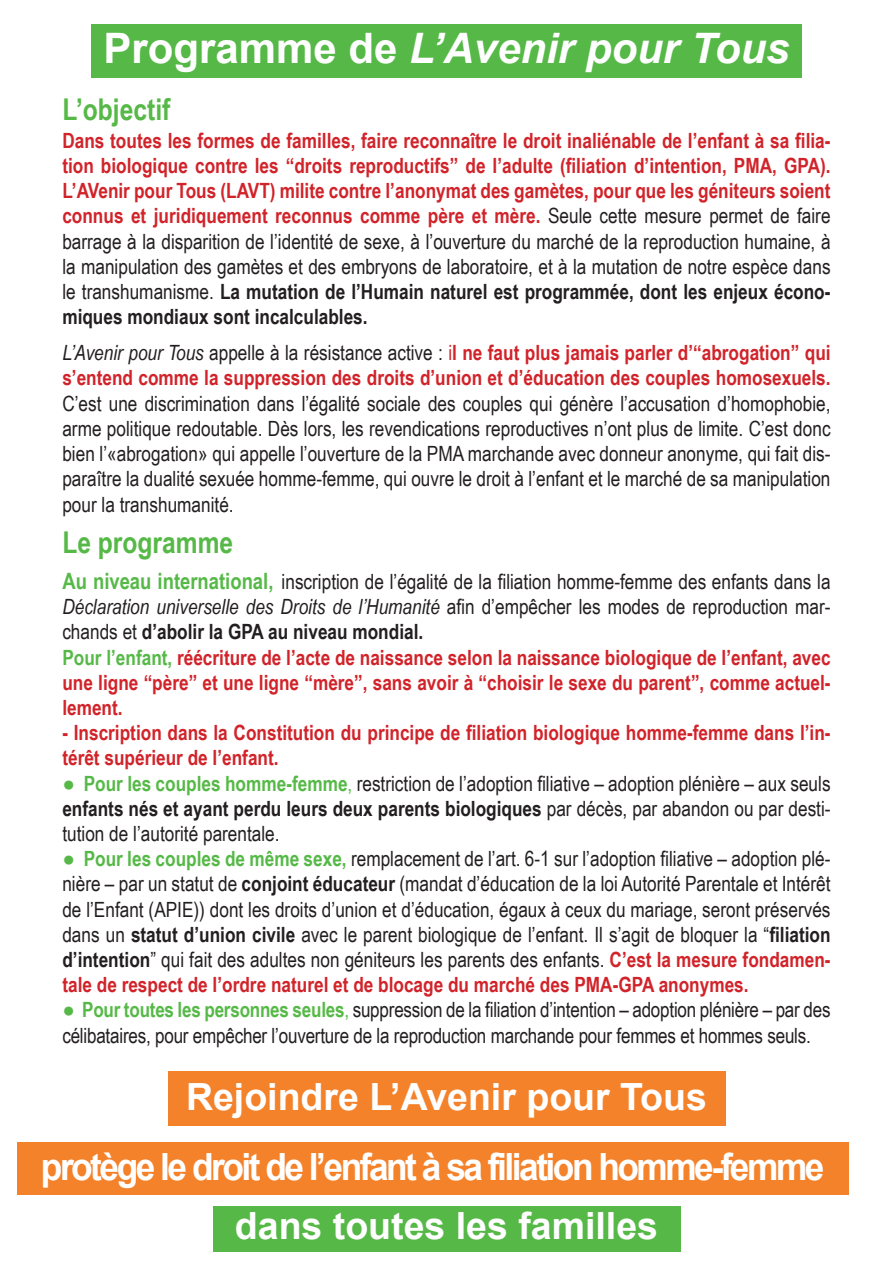
<style>
.page{position:relative;width:893px;height:1263px;background:#fff}
.page>*{position:absolute;margin:0;border:0;box-sizing:border-box;transform-origin:0 0}
.t1{font:italic 700 42px "Arial";color:#fff}
.t2{font:700 37.5px "Arial";letter-spacing:-.055em;color:#fff;scale:.94 1}
.t3{font:700 37.5px "Arial";color:#fff}
.t4{font:700 30px "Arial Narrow";color:#56b947}
.t5{font:21px/25.2px "Arial Narrow";color:#231f20;text-align:justify}
.t6{font:700 21px/25.2px "Arial Narrow";color:#d1232a;text-align:justify}
.s1{font-style:normal}
.s2{font-weight:400;color:#231f20}
.s3{color:#231f20}
.s4{font-style:italic}
.s5{color:#d1232a}
.s6{font-weight:700;color:#d1232a}
.s7{font-weight:700;font-size:22.5px;color:#56b947}
.s8{font-weight:700}
.s9{color:#56b947}
.s10{font-weight:700;color:#56b947}
</style>
<div class="page">
<div style="left:91px;top:25px;width:710px;height:53px;background:#56b947"></div>
<div style="left:168px;top:1071px;width:557px;height:55px;background:#f4822b"></div>
<div style="left:17px;top:1142px;width:831px;height:53px;background:#f4822b"></div>
<div style="left:213px;top:1206px;width:467px;height:46px;background:#56b947"></div>
<p class="t1" style="left:103px;top:21px;width:688px"><span class="s1">Programme de</span> L’Avenir pour Tous</p>
<p class="t4" style="left:62px;top:86px;width:110px">L’objectif</p>
<p class="t6" style="left:62px;top:127px;width:770px">Dans toutes les formes de familles, faire reconnaître le droit inaliénable de l’enfant à sa filia&shy;tion biologique contre les “droits reproductifs” de l’adulte (filiation d’intention, PMA, GPA).<br>L’AVenir pour Tous (LAVT) milite contre l’anonymat des gamètes, pour que les géniteurs soient connus et juridiquement reconnus comme père et mère. <span class="s2">Seule cette mesure permet de faire barrage à la disparition de l’identité de sexe, à l’ouverture du marché de la reproduction humaine, à la manipulation des gamètes et des embryons de laboratoire, et à la mutation de notre espèce dans le transhumanisme.</span> <span class="s3">La mutation de l’Humain naturel est programmée, dont les enjeux écono&shy;miques mondiaux sont incalculables.</span></p>
<p class="t5" style="left:62px;top:339px;width:770px"><span class="s4">L’Avenir pour Tous</span> appelle à la résistance active : <span class="s5">i</span><span class="s6">l ne faut plus jamais parler d’“abrogation” qui s’entend comme la suppression des droits d’union et d’éducation des couples homosexuels.<br></span>C’est une discrimination dans l’égalité sociale des couples qui génère l’accusation d’homophobie, arme politique redoutable. Dès lors, les revendications reproductives n’ont plus de limite. C’est donc bien l’«abrogation» qui appelle l’ouverture de la PMA marchande avec donneur anonyme, qui fait dis&shy;paraître la dualité sexuée homme-femme, qui ouvre le droit à l’enfant et le marché de sa manipulation pour la transhumanité.</p>
<p class="t4" style="left:62px;top:520px;width:172px">Le programme</p>
<p class="t5" style="left:62px;top:568px;width:770px"><span class="s7">Au niveau international,</span> inscription de l’égalité de la filiation homme-femme des enfants dans la <span class="s4">Déclaration universelle des Droits de l’Humanité</span> afin d’empêcher les modes de reproduction mar&shy;chands et <span class="s8">d’abolir la GPA au niveau mondial.</span></p>
<p class="t6" style="left:62px;top:643px;width:770px"><span class="s9">Pour l’enfant,</span> réécriture de l’acte de naissance selon la naissance biologique de l’enfant, avec une ligne “père” et une ligne “mère”, sans avoir à “choisir le sexe du parent”, comme actuel&shy;lement.</p>
<p class="t6" style="left:62px;top:719px;width:770px">- Inscription dans la Constitution du principe de filiation biologique homme-femme dans l’in&shy;térêt supérieur de l’enfant.</p>
<p class="t5" style="left:62px;top:770px;width:770px"><span class="s10">● Pour les couples homme-femme</span><span class="s9">,</span> restriction de l’adoption filiative – adoption plénière – aux seuls <span class="s8">enfants nés et ayant perdu leurs deux parents biologiques</span> par décès, par abandon ou par desti&shy;tution de l’autorité parentale.</p>
<p class="t5" style="left:62px;top:845px;width:770px"><span class="s9">●</span> <span class="s10">Pour les couples de même sexe,</span> remplacement de l’art. 6-1 sur l’adoption filiative – adoption plé&shy;nière – par un statut de <span class="s8">conjoint éducateur</span> (mandat d’éducation de la loi Autorité Parentale et Intérêt de l’Enfant (APIE)) dont les droits d’union et d’éducation, égaux à ceux du mariage, seront préservés dans un <span class="s8">statut d’union civile</span> avec le parent biologique de l’enfant. Il s’agit de bloquer la “<span class="s8">filiation d’intention</span>” qui fait des adultes non géniteurs les parents des enfants. <span class="s6">C’est la mesure fondamen&shy;tale de respect de l’ordre naturel et de blocage du marché des PMA-GPA anonymes.</span></p>
<p class="t5" style="left:62px;top:996px;width:770px"><span class="s10">● Pour toutes les personnes seules</span><span class="s9">,</span> suppression de la filiation d’intention – adoption plénière – par des célibataires, pour empêcher l’ouverture de la reproduction marchande pour femmes et hommes seuls.</p>
<p class="t3" style="left:186px;top:1072px;width:522px">Rejoindre L’Avenir pour Tous</p>
<p class="t2" style="left:41px;top:1142px;width:835px">protège le droit de l’enfant à sa filiation homme-femme</p>
<p class="t3" style="left:235px;top:1201px;width:425px">dans toutes les familles</p>
</div>
